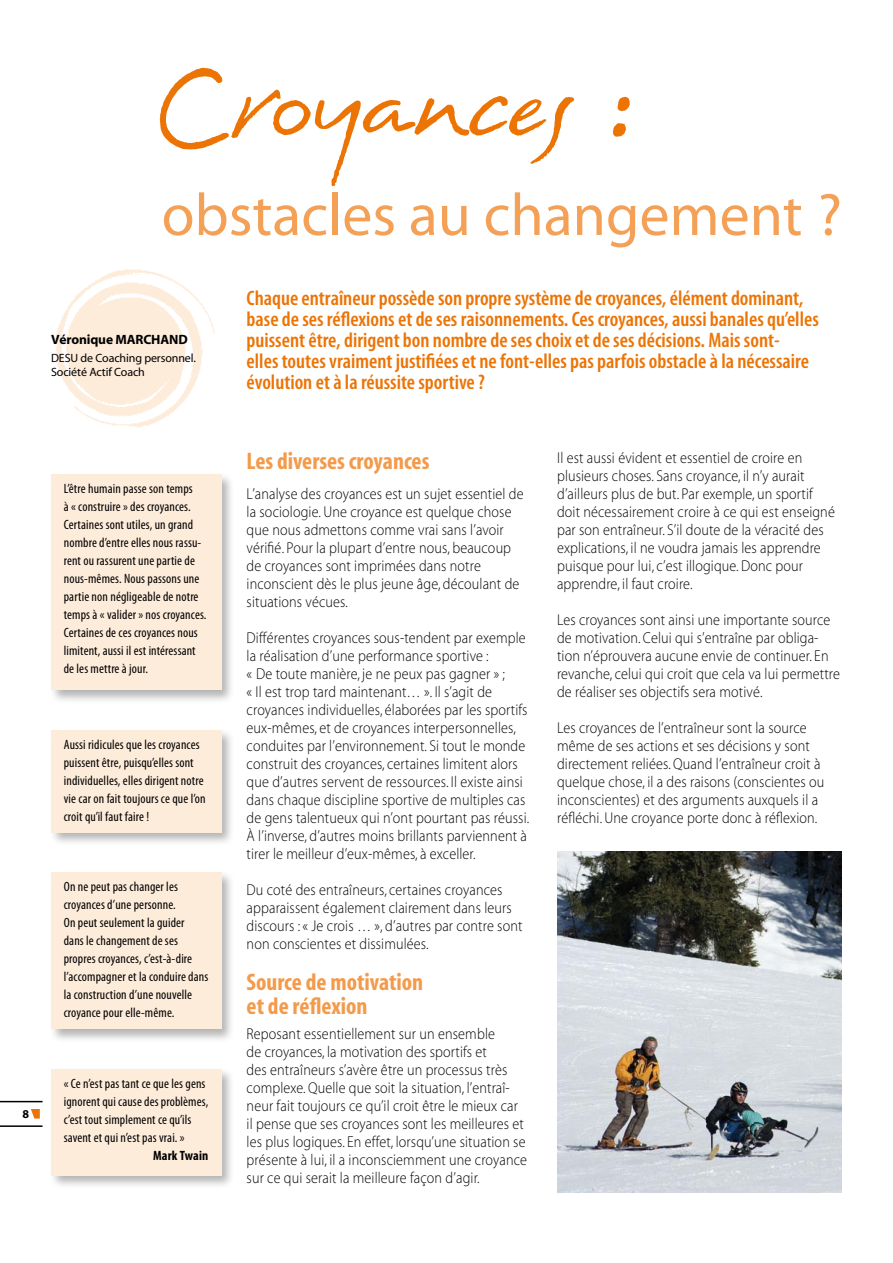
<style>
.page{position:relative;width:893px;height:1263px;background:#fff}
.page>*{position:absolute;margin:0;border:0;box-sizing:border-box;transform-origin:0 0}
.t1{font:60px "Myriad Pro";color:#f4a157}
.t2{font:24px/24px "Myriad MM 700 300";color:#f39a4b}
.t3{font:600 condensed 21px/21px "Myriad Pro";color:#ec7405}
.t4{font:15.75px/18px "Myriad MM 215 600";letter-spacing:.01em;color:#000;scale:.9 1}
.t5{font:condensed 13.5px/18px "Myriad Pro";letter-spacing:.01em;color:#000}
.t6{font:700 13.5px "Myriad";letter-spacing:-.01em;color:#000}
.t7{font:700 condensed 13.5px "Myriad Pro";letter-spacing:.01em;color:#000}
.t8{font:12px/13.5px "Myriad";letter-spacing:-.01em;color:#000}
.t9{font:700 12px "Myriad";color:#000}
</style>
<div class="page">
<img style="left:55px;top:269px;width:160px;height:159px">
<img style="left:557px;top:852px;width:285px;height:340px">
<div style="left:49px;top:472px;width:186px;height:232px;background:#000;opacity:.3"></div>
<div style="left:51px;top:475px;width:170px;height:215px;background:#feecdb"></div>
<div style="left:49px;top:728px;width:186px;height:118px;background:#000;opacity:.3"></div>
<div style="left:51px;top:730px;width:170px;height:102px;background:#feecdb"></div>
<div style="left:49px;top:870px;width:186px;height:173px;background:#000;opacity:.3"></div>
<div style="left:51px;top:872px;width:170px;height:157px;background:#feecdb"></div>
<div style="left:49px;top:1066px;width:186px;height:124px;background:#000;opacity:.3"></div>
<div style="left:51px;top:1069px;width:170px;height:106px;background:#feecdb"></div>
<hr style="left:0;top:1101px;width:43px;height:1px;background:#000">
<hr style="left:0;top:1125px;width:43px;height:2px;background:#000">
<svg style="left:31px;top:1109px;width:9px;height:9px"></svg>
<h1 class="t1" style="left:162px;top:178px;width:682px">obstacles au changement ?</h1>
<p class="t6" style="left:51px;top:333px;width:138px">Véronique MARCHAND</p>
<p class="t8" style="left:51px;top:352px;width:146px">DESU de Coaching personnel.<br>Société Actif Coach</p>
<p class="t3" style="left:247px;top:288px;width:574px">Chaque entraîneur possède son propre système de croyances, élément dominant, base de ses réflexions et de ses raisonnements. Ces croyances, aussi banales qu’elles puissent être, dirigent bon nombre de ses choix et de ses décisions. Mais sont-<br>elles toutes vraiment justifiées et ne font-elles pas parfois obstacle à la nécessaire évolution et à la réussite sportive ?</p>
<p class="t9" style="left:22px;top:1107px;width:8px">8</p>
<p class="t5" style="left:64px;top:480px;width:144px">L’être humain passe son temps<br>à « construire » des croyances.<br>Certaines sont utiles, un grand nombre d’entre elles nous rassu&shy;rent ou rassurent une partie de nous-mêmes. Nous passons une partie non négligeable de notre temps à « valider » nos croyances.<br>Certaines de ces croyances nous limitent, aussi il est intéressant de les mettre à jour.</p>
<p class="t5" style="left:64px;top:735px;width:143px">Aussi ridicules que les croyances puissent être, puisqu’elles sont individuelles, elles dirigent notre vie car on fait toujours ce que l’on croit qu’il faut faire !</p>
<p class="t5" style="left:64px;top:877px;width:146px">On ne peut pas changer les croyances d’une personne.<br>On peut seulement la guider<br>dans le changement de ses propres croyances, c’est-à-dire l’accompagner et la conduire dans la construction d’une nouvelle croyance pour elle-même.</p>
<p class="t5" style="left:64px;top:1074px;width:146px">« Ce n’est pas tant ce que les gens ignorent qui cause des problèmes, c’est tout simplement ce qu’ils savent et qui n’est pas vrai. »</p>
<p class="t7" style="left:153px;top:1147px;width:57px">Mark Twain</p>
<h2 class="t2" style="left:247px;top:450px;width:184px">Les diverses croyances</h2>
<p class="t4" style="left:247px;top:485px;width:309px">L’analyse des croyances est un sujet essentiel de la sociologie. Une croyance est quelque chose que nous admettons comme vrai sans l’avoir vérifié. Pour la plupart d’entre nous, beaucoup de croyances sont imprimées dans notre inconscient dès le plus jeune âge, découlant de situations vécues.</p>
<p class="t4" style="left:247px;top:629px;width:316px">Différentes croyances sous-tendent par exemple la réalisation d’une performance sportive :<br>« De toute manière, je ne peux pas gagner » ;<br>« Il est trop tard maintenant… ». Il s’agit de croyances individuelles, élaborées par les sportifs eux-mêmes, et de croyances interpersonnelles, conduites par l’environnement. Si tout le monde construit des croyances, certaines limitent alors que d’autres servent de ressources. Il existe ainsi dans chaque discipline sportive de multiples cas de gens talentueux qui n’ont pourtant pas réussi.<br>À l’inverse, d’autres moins brillants parviennent à tirer le meilleur d’eux-mêmes, à exceller.</p>
<p class="t4" style="left:247px;top:881px;width:308px">Du coté des entraîneurs, certaines croyances apparaissent également clairement dans leurs discours : « Je crois … », d’autres par contre sont non conscientes et dissimulées.</p>
<h2 class="t2" style="left:247px;top:971px;width:178px">Source de motivation et de réflexion</h2>
<p class="t4" style="left:247px;top:1025px;width:313px">Reposant essentiellement sur un ensemble<br>de croyances, la motivation des sportifs et<br>des entraîneurs s’avère être un processus très complexe. Quelle que soit la situation, l’entraî&shy;neur fait toujours ce qu’il croit être le mieux car il pense que ses croyances sont les meilleures et les plus logiques. En effet, lorsqu’une situation se présente à lui, il a inconsciemment une croyance sur ce qui serait la meilleure façon d’agir.</p>
<p class="t4" style="left:557px;top:449px;width:310px">Il est aussi évident et essentiel de croire en plusieurs choses. Sans croyance, il n’y aurait d’ailleurs plus de but. Par exemple, un sportif doit nécessairement croire à ce qui est enseigné par son entraîneur. S’il doute de la véracité des explications, il ne voudra jamais les apprendre puisque pour lui, c’est illogique. Donc pour apprendre, il faut croire.</p>
<p class="t4" style="left:557px;top:611px;width:316px">Les croyances sont ainsi une importante source de motivation. Celui qui s’entraîne par obliga&shy;tion n’éprouvera aucune envie de continuer. En revanche, celui qui croit que cela va lui permettre de réaliser ses objectifs sera motivé.</p>
<p class="t4" style="left:557px;top:719px;width:298px">Les croyances de l’entraîneur sont la source même de ses actions et ses décisions y sont directement reliées. Quand l’entraîneur croit à quelque chose, il a des raisons (conscientes ou inconscientes) et des arguments auxquels il a réfléchi. Une croyance porte donc à réflexion.</p>
</div>
